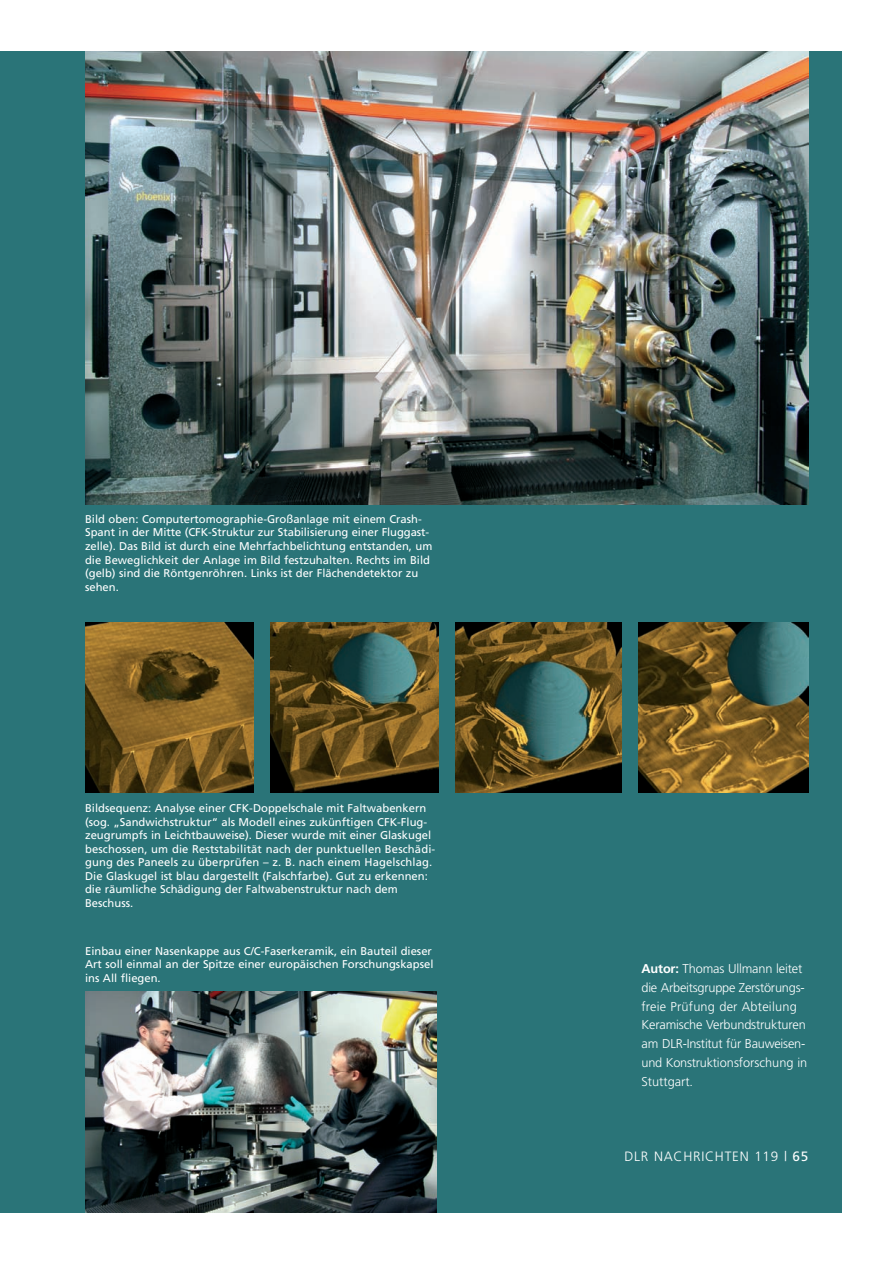
<style>
.page{position:relative;width:893px;height:1262px;background:#fff}
.page>*{position:absolute;margin:0;border:0;box-sizing:border-box;transform-origin:0 0}
.t1{font:300 13.5px "Frutiger";letter-spacing:.055em;color:#fff}
.t2{font:300 12.75px/18.8px "Frutiger";letter-spacing:-.01em;color:#fff}
.t3{font:11.25px/13.5px "Frutiger";color:#fff}
.s1{font-weight:700}
.s2{font-weight:400}
</style>
<div class="page">
<img style="left:0;top:51px;width:842px;height:1162px">
<p class="t3" style="left:85px;top:513px;width:349px">Bild oben: Computertomographie-Großanlage mit einem Crash-Spant in der Mitte (CFK-Struktur zur Stabilisierung einer Fluggast&shy;zelle). Das Bild ist durch eine Mehrfachbelichtung entstanden, um die Beweglichkeit der Anlage im Bild festzuhalten. Rechts im Bild (gelb) sind die Röntgenröhren. Links ist der Flächendetektor zu sehen.</p>
<p class="t3" style="left:85px;top:802px;width:352px">Bildsequenz: Analyse einer CFK-Doppelschale mit Faltwabenkern (sog. „Sandwichstruktur“ als Modell eines zukünftigen CFK-Flug&shy;zeugrumpfs in Leichtbauweise). Dieser wurde mit einer Glaskugel beschossen, um die Reststabilität nach der punktuellen Beschädi&shy;gung des Paneels zu überprüfen – z. B. nach einem Hagelschlag.<br>Die Glaskugel ist blau dargestellt (Falschfarbe). Gut zu erkennen: die räumliche Schädigung der Faltwabenstruktur nach dem Beschuss.</p>
<p class="t3" style="left:85px;top:944px;width:350px">Einbau einer Nasenkappe aus C/C-Faserkeramik, ein Bauteil dieser<br>Art soll einmal an der Spitze einer europäischen Forschungskapsel ins All fliegen.</p>
<p class="t2" style="left:641px;top:960px;width:167px"><span class="s1">Autor:</span> Thomas Ullmann leitet die Arbeitsgruppe Zerstörungs&shy;freie Prüfung der Abteilung<br>Keramische Verbundstrukturen am DLR-Institut für Bauweisen&shy;und Konstruktionsforschung in<br>Stuttgart.</p>
<p class="t1" style="left:624px;top:1150px;width:185px">DLR NACHRICHTEN 119 | <span class="s2">65</span></p>
</div>
